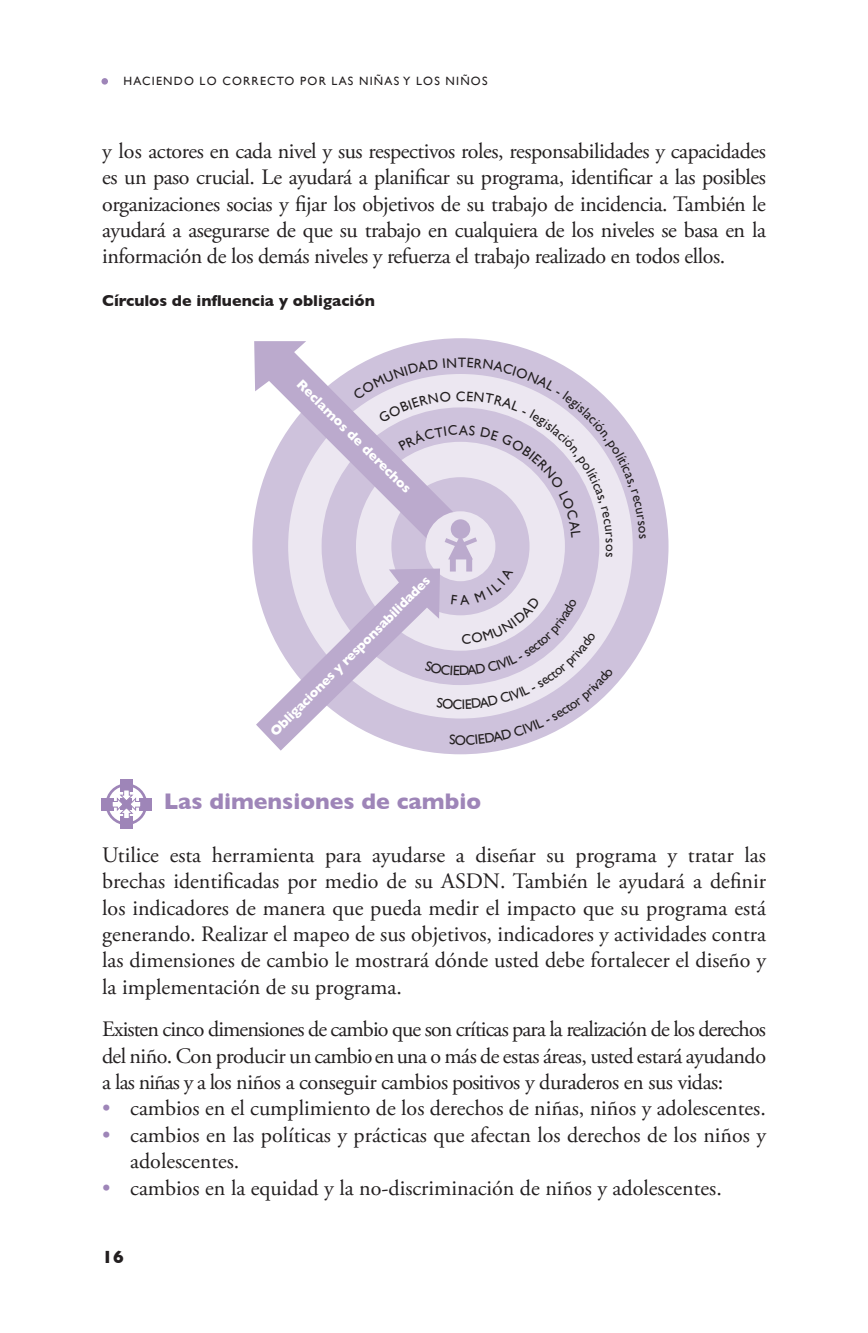
<style>
.page{position:relative;width:868px;height:1333px;background:#fff}
.page>*{position:absolute;margin:0;border:0;box-sizing:border-box;transform-origin:0 0}
.t1{font:700 23px "Gill Sans";color:#9e85b8}
.t2{font:22px/26.4px "Adobe Garamond Pro";color:#231f20;text-align:justify}
.t3{font:700 18px "Gill Sans";color:#231f20}
.t4{font:700 16px "Gill Sans";color:#231f20}
.t5{font:700 13.8px "Gill Sans";color:#fff}
.t6{font:12px "Gill Sans";letter-spacing:.1em;color:#231f20}
.s1{color:#9e85b8}
</style>
<div class="page">
<div style="left:101px;top:78px;width:7px;height:7px;background:#9e85b8;border-radius:50%"></div>
<svg style="left:252px;top:338px;width:416px;height:416px;background:#d3c9e0"></svg>
<div style="left:425px;top:511px;width:70px;height:70px;background:#ece7f1;border-radius:50%"></div>
<div style="left:450px;top:558px;width:5px;height:13px;border:2px solid #bbaacd"></div>
<div style="left:466px;top:558px;width:6px;height:13px;border:2px solid #bbaacd"></div>
<div style="left:101px;top:798px;width:13px;height:12px;background:#9e85b8"></div>
<div style="left:139px;top:798px;width:12px;height:12px;background:#9e85b8"></div>
<div style="left:120px;top:779px;width:12px;height:12px;background:#9e85b8"></div>
<div style="left:120px;top:816px;width:12px;height:13px;background:#9e85b8"></div>
<div style="left:105px;top:783px;width:42px;height:42px;border:3px solid #9e85b8;border-radius:50%"></div>
<svg style="left:111px;top:789px;width:30px;height:30px"></svg>
<svg style="left:254px;top:341px;width:391px;height:219px;background:#dbd2e5"></svg>
<svg style="left:256px;top:567px;width:357px;height:183px;background:#dad1e4"></svg>
<p class="t6" style="left:123px;top:74px;width:365px">HACIENDO LO CORRECTO POR LAS NIÑAS Y LOS NIÑOS</p>
<p class="t2" style="left:102px;top:138px;width:665px">y los actores en cada nivel y sus respectivos roles, responsabilidades y capacidades es un paso crucial. Le ayudará a planificar su programa, identificar a las posibles organizaciones socias y fijar los objetivos de su trabajo de incidencia. También le ayudará a asegurarse de que su trabajo en cualquiera de los niveles se basa en la información de los demás niveles y refuerza el trabajo realizado en todos ellos.</p>
<p class="t4" style="left:102px;top:291px;width:274px">Círculos de influencia y obligación</p>
<p class="t5" style="left:305px;top:376px;width:156px;rotate:45deg">Reclamos de derechos</p>
<p class="t5" style="left:267px;top:728px;width:221px;rotate:-45deg">Obligaciones y responsabilidades</p>
<p class="t1" style="left:164px;top:787px;width:319px">Las dimensiones de cambio</p>
<p class="t2" style="left:102px;top:842px;width:665px">Utilice esta herramienta para ayudarse a diseñar su programa y tratar las brechas identificadas por medio de su ASDN. También le ayudará a definir los indicadores de manera que pueda medir el impacto que su programa está generando. Realizar el mapeo de sus objetivos, indicadores y actividades contra las dimensiones de cambio le mostrará dónde usted debe fortalecer el diseño y la implementación de su programa.</p>
<p class="t2" style="left:102px;top:1016px;width:665px">Existen cinco dimensiones de cambio que son críticas para la realización de los derechos del niño. Con producir un cambio en una o más de estas áreas, usted estará ayudando a las niñas y a los niños a conseguir cambios positivos y duraderos en sus vidas:</p>
<p class="t2" style="left:102px;top:1095px;width:665px"><span class="s1">•</span> cambios en el cumplimiento de los derechos de niñas, niños y adolescentes.</p>
<p class="t2" style="left:130px;top:1122px;width:637px;text-indent:-28px"><span class="s1">•</span> cambios en las políticas y prácticas que afectan los derechos de los niños y adolescentes.</p>
<p class="t2" style="left:102px;top:1175px;width:621px"><span class="s1">•</span> cambios en la equidad y la no-discriminación de niños y adolescentes.</p>
<p class="t3" style="left:102px;top:1245px;width:23px">16</p>
</div>
